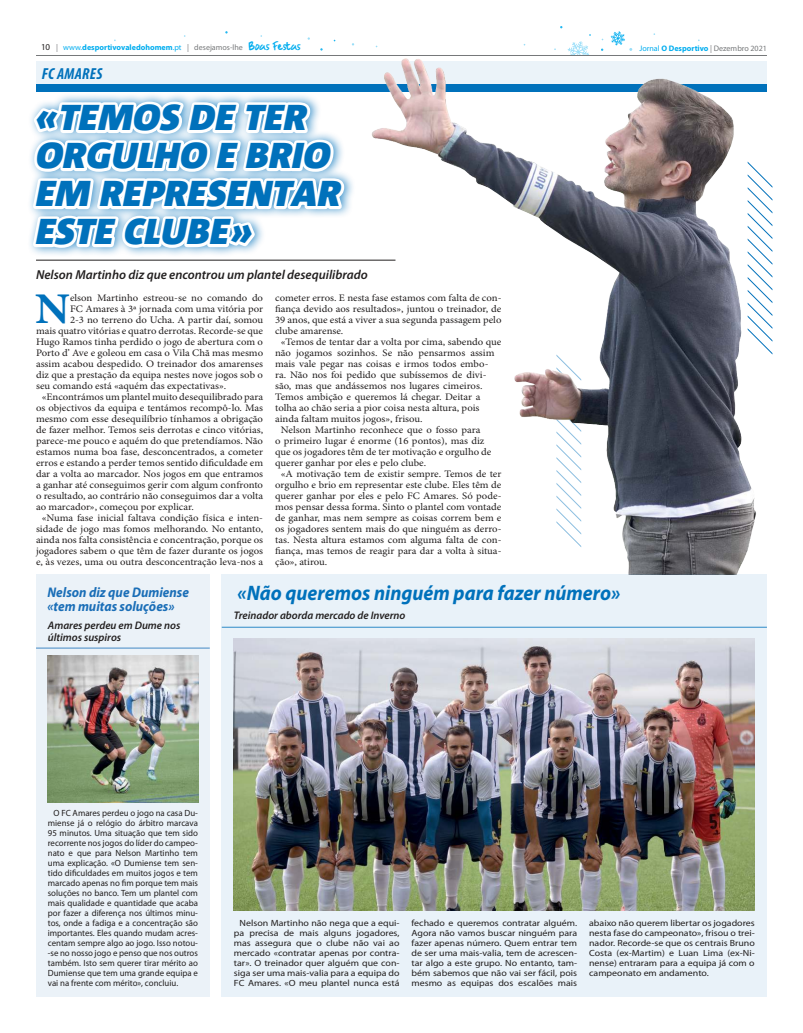
<style>
.page{position:relative;width:803px;height:1033px;background:#fff}
.page>*{position:absolute;margin:0;border:0;box-sizing:border-box;transform-origin:0 0}
.t1{font:700 43.8px "Minion Pro";color:#0071bb;scale:1.07 1}
.t2{font:italic 900 36px/38px "Corpid";color:#0071bb}
.t3{font:italic 700 21px "Myriad Pro";color:#0071bb;scale:.94 1}
.t4{font:italic 700 condensed 16px "Myriad Pro";letter-spacing:.02em;color:#0071bb}
.t5{font:italic 700 14px/14px "Myriad Pro";color:#1a6eb7;scale:.94 1}
.t6{font:italic 600 13px "Myriad Pro";color:#221f1f}
.t7{font:italic 600 11px/12px "Myriad Pro";color:#221f1f}
.t8{font:10px "Minion Pro";color:#221f1f;scale:1.07 1}
.t9{font:9px/10px "Myriad Pro";color:#221f1f;text-align:justify;scale:1.1 1}
.t10{font:9px/10px "Myriad Pro";color:#221f1f;text-align:justify}
.t11{font:700 8px "Myriad Pro";color:#00adef}
.t12{font:8px "Myriad Pro";color:#76787a}
.s1{font-weight:400;font-size:9px;color:#221f1f}
.s2{font-weight:400;color:#76787a}
.s3{font-weight:400}
.s4{font-family:"Brush Marker";font-weight:400;font-size:14px}
.s5{color:#00adef}
.s6{font-weight:700;color:#00adef}
</style>
<div class="page">
<hr style="left:36px;top:55px;width:730px;height:1px;background:#76787a">
<hr style="left:36px;top:260px;width:359px;height:1px;background:#221f1f">
<div style="left:36px;top:61px;width:730px;height:25px;background:#ebf3f9"></div>
<div style="left:36px;top:85px;width:730px;height:7px;background:#0071bb"></div>
<img style="left:355px;top:26px;width:418px;height:548px">
<div style="left:27px;top:92px;width:329px;height:165px;background:#0071bb;opacity:.75"></div>
<svg style="left:29px;top:98px;width:318px;height:153px"></svg>
<div style="left:36px;top:574px;width:174px;height:422px;background:#ebf2f8"></div>
<hr style="left:36px;top:647px;width:174px;height:1px;background:#1a6eb7">
<img style="left:47px;top:655px;width:151px;height:147px">
<div style="left:222px;top:574px;width:544px;height:422px;background:#e9f2f9"></div>
<hr style="left:222px;top:626px;width:544px;height:1px;background:#0071bb">
<img style="left:234px;top:638px;width:520px;height:272px">
<p class="t11" style="left:41px;top:43px;width:261px"><span class="s1">10</span> <span class="s2">|</span> <span class="s3">www.</span>desportivovaledohomem<span class="s3">.pt</span> <span class="s2">| desejamos-lhe</span> <span class="s4">Boas Festas</span></p>
<p class="t12" style="left:639px;top:44px;width:129px"><span class="s5">Jornal</span> <span class="s6">O Desportivo</span> | Dezembro 2021</p>
<h3 class="t4" style="left:42px;top:64px;width:62px">FC AMARES</h3>
<h2 class="t2" style="left:36px;top:97px;width:306px">«TEMOS DE TER<br>ORGULHO E BRIO<br>EM REPRESENTAR<br>ESTE CLUBE»</h2>
<h3 class="t6" style="left:36px;top:268px;width:333px">Nelson Martinho diz que encontrou um plantel desequilibrado</h3>
<h1 class="t1" style="left:35px;top:292px;width:34px">N</h1>
<p class="t8" style="left:70px;top:293px;width:182px">elson Martinho estreou-se no comando do</p>
<p class="t8" style="left:275px;top:293px;width:213px">cometer erros. E nesta fase estamos com falta de con-</p>
<p class="t8" style="left:275px;top:304px;width:213px">fiança devido aos resultados», juntou o treinador, de</p>
<p class="t8" style="left:275px;top:315px;width:213px">39 anos, que está a viver a sua segunda passagem pelo</p>
<p class="t8" style="left:275px;top:326px;width:65px">clube amarense.</p>
<p class="t8" style="left:281px;top:337px;width:208px">«Temos de tentar dar a volta por cima, sabendo que</p>
<p class="t8" style="left:275px;top:348px;width:206px">não jogamos sozinhos. Se não pensarmos assim</p>
<p class="t8" style="left:275px;top:359px;width:201px">mais vale pegar nas coisas e irmos todos embo-</p>
<p class="t8" style="left:275px;top:370px;width:199px">ra. Não nos foi pedido que subíssemos de divi-</p>
<p class="t8" style="left:275px;top:381px;width:195px">são, mas que andássemos nos lugares cimeiros.</p>
<p class="t8" style="left:275px;top:392px;width:193px">Temos ambição e queremos lá chegar. Deitar a</p>
<p class="t8" style="left:275px;top:403px;width:192px">tolha ao chão seria a pior coisa nesta altura, pois</p>
<p class="t8" style="left:275px;top:414px;width:139px">ainda faltam muitos jogos», frisou.</p>
<p class="t8" style="left:281px;top:425px;width:188px">Nelson Martinho reconhece que o fosso para</p>
<p class="t8" style="left:275px;top:436px;width:197px">o primeiro lugar é enorme (16 pontos), mas diz</p>
<p class="t8" style="left:275px;top:447px;width:203px">que os jogadores têm de ter motivação e orgulho de</p>
<p class="t8" style="left:275px;top:458px;width:143px">querer ganhar por eles e pelo clube.</p>
<p class="t8" style="left:281px;top:469px;width:208px">«A motivação tem de existir sempre. Temos de ter</p>
<p class="t8" style="left:275px;top:480px;width:213px">orgulho e brio em representar este clube. Eles têm de</p>
<p class="t8" style="left:275px;top:491px;width:213px">querer ganhar por eles e pelo FC Amares. Só pode-</p>
<p class="t8" style="left:275px;top:502px;width:213px">mos pensar dessa forma. Sinto o plantel com vontade</p>
<p class="t8" style="left:275px;top:513px;width:213px">de ganhar, mas nem sempre as coisas correm bem e</p>
<p class="t8" style="left:275px;top:524px;width:213px">os jogadores sentem mais do que ninguém as derro-</p>
<p class="t8" style="left:275px;top:535px;width:213px">tas. Nesta altura estamos com alguma falta de con-</p>
<p class="t8" style="left:275px;top:546px;width:213px">fiança, mas temos de reagir para dar a volta à situa-</p>
<p class="t8" style="left:275px;top:557px;width:50px">ção», atirou.</p>
<p class="t8" style="left:70px;top:304px;width:182px">FC Amares à 3ª jornada com uma vitória por</p>
<p class="t8" style="left:70px;top:315px;width:182px">2-3 no terreno do Ucha. A partir daí, somou</p>
<p class="t8" style="left:36px;top:326px;width:214px">mais quatro vitórias e quatro derrotas. Recorde-se que</p>
<p class="t8" style="left:36px;top:337px;width:214px">Hugo Ramos tinha perdido o jogo de abertura com o</p>
<p class="t8" style="left:36px;top:348px;width:214px">Porto d’ Ave e goleou em casa o Vila Chã mas mesmo</p>
<p class="t8" style="left:36px;top:359px;width:214px">assim acabou despedido. O treinador dos amarenses</p>
<p class="t8" style="left:36px;top:370px;width:213px">diz que a prestação da equipa nestes nove jogos sob o</p>
<p class="t8" style="left:36px;top:381px;width:179px">seu comando está «aquém das expectativas».</p>
<p class="t8" style="left:42px;top:392px;width:208px">«Encontrámos um plantel muito desequilibrado para</p>
<p class="t8" style="left:36px;top:403px;width:213px">os objectivos da equipa e tentámos recompô-lo. Mas</p>
<p class="t8" style="left:36px;top:414px;width:214px">mesmo com esse desequilíbrio tínhamos a obrigação</p>
<p class="t8" style="left:36px;top:425px;width:214px">de fazer melhor. Temos seis derrotas e cinco vitórias,</p>
<p class="t8" style="left:36px;top:436px;width:214px">parece-me pouco e aquém do que pretendíamos. Não</p>
<p class="t8" style="left:36px;top:447px;width:214px">estamos numa boa fase, desconcentrados, a cometer</p>
<p class="t8" style="left:36px;top:458px;width:214px">erros e estando a perder temos sentido dificuldade em</p>
<p class="t8" style="left:36px;top:469px;width:214px">dar a volta ao marcador. Nos jogos em que entramos</p>
<p class="t8" style="left:36px;top:480px;width:214px">a ganhar até conseguimos gerir com algum confronto</p>
<p class="t8" style="left:36px;top:491px;width:214px">o resultado, ao contrário não conseguimos dar a volta</p>
<p class="t8" style="left:36px;top:502px;width:149px">ao marcador», começou por explicar.</p>
<p class="t8" style="left:42px;top:513px;width:208px">«Numa fase inicial faltava condição física e inten-</p>
<p class="t8" style="left:36px;top:524px;width:214px">sidade de jogo mas fomos melhorando. No entanto,</p>
<p class="t8" style="left:36px;top:535px;width:214px">ainda nos falta consistência e concentração, porque os</p>
<p class="t8" style="left:36px;top:546px;width:214px">jogadores sabem o que têm de fazer durante os jogos</p>
<p class="t8" style="left:36px;top:557px;width:214px">e, às vezes, uma ou outra desconcentração leva-nos a</p>
<h3 class="t5" style="left:47px;top:586px;width:152px">Nelson diz que Dumiense «tem muitas soluções»</h3>
<p class="t7" style="left:48px;top:619px;width:134px">Amares perdeu em Dume nos últimos suspiros</p>
<h3 class="t3" style="left:237px;top:585px;width:408px">«Não queremos ninguém para fazer número»</h3>
<p class="t7" style="left:234px;top:609px;width:173px">Treinador aborda mercado de Inverno</p>
<p class="t10" style="left:48px;top:808px;width:152px;text-indent:6px">O FC Amares perdeu o jogo na casa Du&shy;miense já o relógio do árbitro marcava 95 minutos. Uma situação que tem sido recorrente nos jogos do líder do campeo&shy;nato e que para Nelson Martinho tem uma explicação. «O Dumiense tem sen&shy;tido dificuldades em muitos jogos e tem marcado apenas no fim porque tem mais soluções no banco. Tem um plantel com mais qualidade e quantidade que acaba por fazer a diferença nos últimos minu&shy;tos, onde a fadiga e a concentração são importantes. Eles quando mudam acres&shy;centam sempre algo ao jogo. Isso notou--se no nosso jogo e penso que nos outros também. Isto sem querer tirar mérito ao Dumiense que tem uma grande equipa e vai na frente com mérito», concluiu.</p>
<p class="t9" style="left:234px;top:918px;width:152px;text-indent:6px">Nelson Martinho não nega que a equi&shy;pa precisa de mais alguns jogadores, mas assegura que o clube não vai ao mercado «contratar apenas por contra&shy;tar». O treinador quer alguém que con&shy;siga ser uma mais-valia para a equipa do FC Amares. «O meu plantel nunca está</p>
<p class="t9" style="left:411px;top:918px;width:152px">fechado e queremos contratar alguém.<br>Agora não vamos buscar ninguém para fazer apenas número. Quem entrar tem de ser uma mais-valia, tem de acrescen&shy;tar algo a este grupo. No entanto, tam&shy;bém sabemos que não vai ser fácil, pois mesmo as equipas dos escalões mais</p>
<p class="t9" style="left:589px;top:918px;width:152px">abaixo não querem libertar os jogadores nesta fase do campeonato», frisou o trei&shy;nador. Recorde-se que os centrais Bruno Costa (ex-Martim) e Luan Lima (ex-Ni&shy;nense) entraram para a equipa já com o campeonato em andamento.</p>
</div>
